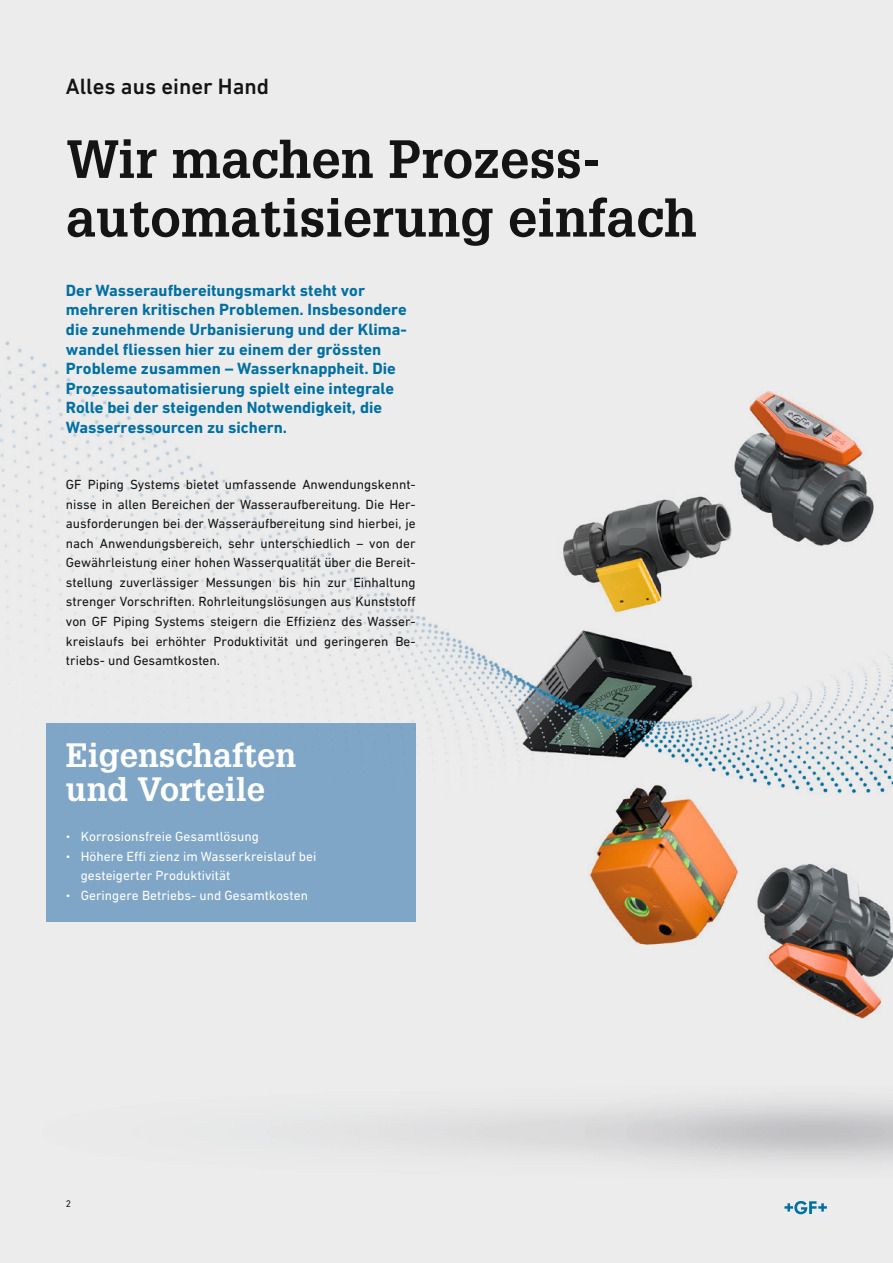
<style>
.page{position:relative;width:893px;height:1263px;background:#fff}
.page>*{position:absolute;margin:0;border:0;box-sizing:border-box;transform-origin:0 0}
.t1{font:700 52.5px/58.7px "Glypha LT Pro";color:#131413}
.t2{font:700 33px/34.5px "Glypha LT Pro";color:#fff}
.t3{font:500 22.5px "DIN Next W1 G";color:#131413}
.t4{font:700 16.5px/19.5px "DIN Next W1 G";color:#0070a4}
.t5{font:13.5px/19.5px "DIN Next W1 G";color:#131413;text-align:justify}
.t6{font:13.5px/19.5px "DIN Next W1 G";color:#fff}
.t7{font:9.75px "DIN Next W1 G";color:#131413}
.s1{font-size:10.5px}
</style>
<div class="page">
<img style="left:0;top:0;width:893px;height:1263px">
<svg style="left:784px;top:1201px;width:43px;height:13px"></svg>
<div style="left:46px;top:724px;width:370px;height:198px;background:#7fa6c6"></div>
<h3 class="t3" style="left:66px;top:73px;width:205px">Alles aus einer Hand</h3>
<h1 class="t1" style="left:66px;top:129px;width:632px">Wir machen Prozess&shy;automatisierung einfach</h1>
<p class="t4" style="left:66px;top:280px;width:343px">Der Wasseraufbereitungsmarkt steht vor mehreren kritischen Problemen. Insbesondere die zunehmende Urbanisierung und der Klima&shy;wandel fliessen hier zu einem der grössten Probleme zusammen – Wasserknappheit. Die Prozessautomatisierung spielt eine integrale Rolle bei der steigenden Notwendigkeit, die Wasserressourcen zu sichern.</p>
<p class="t5" style="left:66px;top:474px;width:351px">GF Piping Systems bietet umfassende Anwendungskennt&shy;nisse in allen Bereichen der Wasseraufbereitung. Die Her&shy;ausforderungen bei der Wasseraufbereitung sind hierbei, je nach Anwendungsbereich, sehr unterschiedlich – von der Gewährleistung einer hohen Wasserqualität über die Bereit&shy;stellung zuverlässiger Messungen bis hin zur Einhaltung strenger Vorschriften. Rohrleitungslösungen aus Kunststoff von GF Piping Systems steigern die Effizienz des Wasser&shy;kreislaufs bei erhöhter Produktivität und geringeren Be&shy;triebs- und Gesamtkosten.</p>
<h2 class="t2" style="left:66px;top:737px;width:232px">Eigenschaften und Vorteile</h2>
<p class="t6" style="left:66px;top:827px;width:194px"><span class="s1">•</span> Korrosionsfreie Gesamtlösung</p>
<p class="t6" style="left:81px;top:846px;width:237px;text-indent:-15px"><span class="s1">•</span> Höhere Effi zienz im Wasserkreislauf bei gesteigerter Produktivität</p>
<p class="t6" style="left:66px;top:885px;width:244px"><span class="s1">•</span> Geringere Betriebs- und Gesamtkosten</p>
<p class="t7" style="left:66px;top:1197px;width:7px">2</p>
</div>
